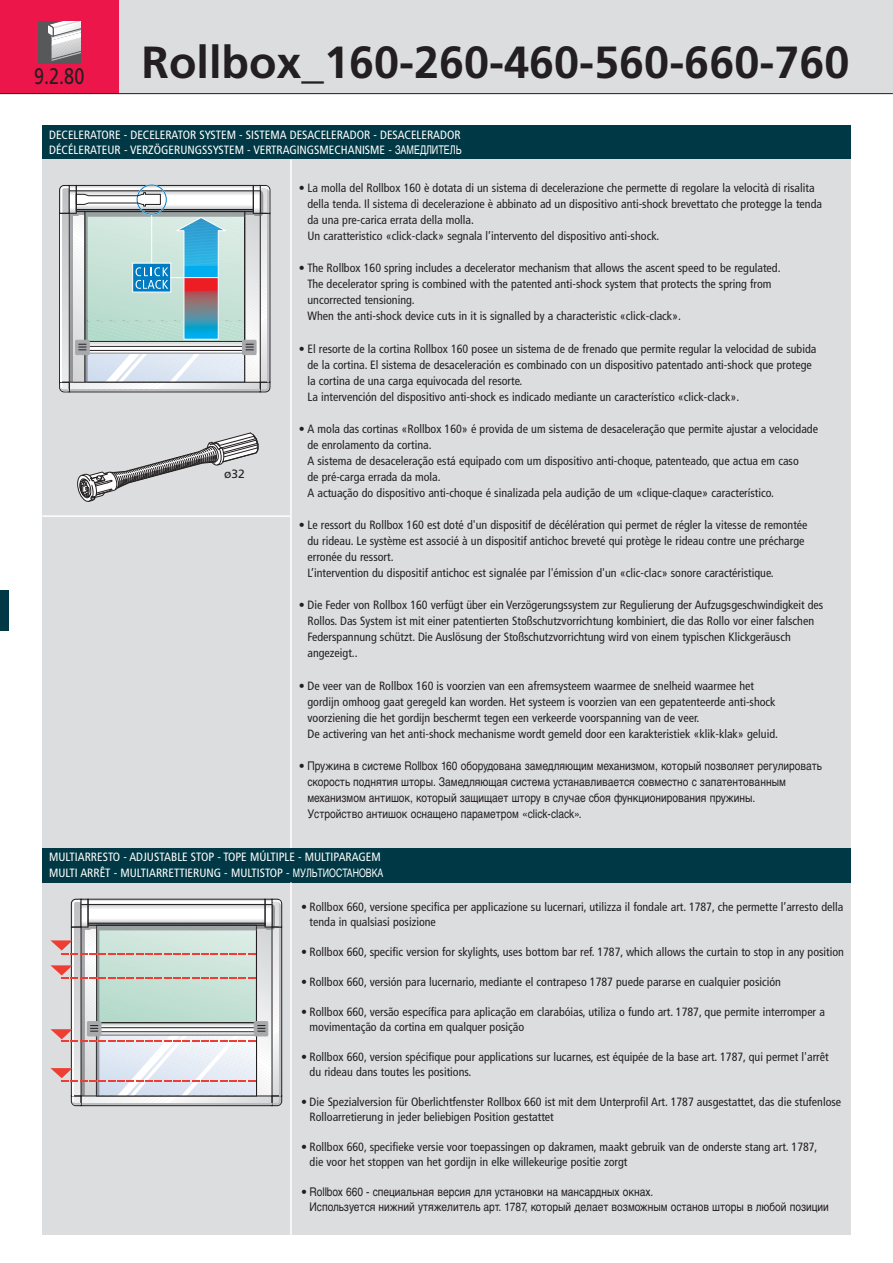
<style>
.page{position:relative;width:893px;height:1263px;background:#fff}
.page>*{position:absolute;margin:0;border:0;box-sizing:border-box;transform-origin:0 0}
.t1{font:700 45px "Frutiger";color:#231f20}
.t2{font:22.5px "Frutiger";color:#231f20;scale:.8 1}
.t3{font:condensed 12px/16px "Frutiger";color:#231f20}
.t4{font:12px/16px "Helvetica Cyr Upright";color:#231f20;scale:.85 1}
.t5{font:condensed 12px/15px "Frutiger";color:#fff}
.t6{font:12px "Frutiger";color:#231f20}
.s1{font-family:"Helvetica Cyr Upright";font-stretch:normal}
.s2{font-family:"Frutiger";font-stretch:condensed}
.s3{font-family:"Helvetica Cyr Upright";font-stretch:normal;font-size:11.7px}
</style>
<div class="page">
<div style="left:42px;top:126px;width:808px;height:34px;background:#003945"></div>
<div style="left:42px;top:160px;width:808px;height:688px;background:#dcdddf"></div>
<div style="left:136px;top:184px;width:31px;height:31px;border:1px solid #fff;border-radius:50%"></div>
<svg style="left:59px;top:185px;width:212px;height:208px"></svg>
<svg style="left:77px;top:432px;width:182px;height:70px"></svg>
<div style="left:42px;top:882px;width:808px;height:353px;background:#dcdddf"></div>
<svg style="left:50px;top:899px;width:232px;height:207px"></svg>
<hr style="left:290px;top:160px;width:2px;height:688px;background:#fff">
<hr style="left:42px;top:515px;width:248px;height:2px;background:#fff">
<div style="left:42px;top:848px;width:808px;height:34px;background:#003945"></div>
<hr style="left:290px;top:882px;width:2px;height:353px;background:#fff">
<div style="left:0;top:0;width:892px;height:94px;background:#dcdddf"></div>
<div style="left:0;top:0;width:119px;height:94px;background:#ed164b"></div>
<div style="left:38px;top:21px;width:43px;height:43px;background:#57585a"></div>
<svg style="left:48px;top:21px;width:33px;height:40px"></svg>
<hr style="left:0;top:93px;width:892px;height:1px;background:#231f20">
<div style="left:0;top:590px;width:8px;height:40px;background:#003945"></div>
<h2 class="t2" style="left:34px;top:67px;width:64px">9.2.80</h2>
<h1 class="t1" style="left:142px;top:44px;width:709px">Rollbox_160-260-460-560-660-760</h1>
<p class="t5" style="left:49px;top:129px;width:414px">DECELERATORE - DECELERATOR SYSTEM - SISTEMA DESACELERADOR - DESACELERADOR<br>DÉCÉLERATEUR - VERZÖGERUNGSSYSTEM - VERTRAGINGSMECHANISME - <span class="s1">ЗАМЕДЛИТЕЛЬ</span></p>
<p class="t6" style="left:224px;top:469px;width:22px">ø32</p>
<p class="t3" style="left:307px;top:181px;width:516px;text-indent:-9px">• La molla del Rollbox 160 è dotata di un sistema di decelerazione che permette di regolare la velocità di risalita della tenda. Il sistema di decelerazione è abbinato ad un dispositivo anti-shock brevettato che protegge la tenda da una pre-carica errata della molla.<br>Un caratteristico «click-clack» segnala l’intervento del dispositivo anti-shock.</p>
<p class="t3" style="left:307px;top:261px;width:475px;text-indent:-9px">• The Rollbox 160 spring includes a decelerator mechanism that allows the ascent speed to be regulated.<br>The decelerator spring is combined with the patented anti-shock system that protects the spring from uncorrected tensioning.<br>When the anti-shock device cuts in it is signalled by a characteristic «click-clack».</p>
<p class="t3" style="left:307px;top:341px;width:510px;text-indent:-9px">• El resorte de la cortina Rollbox 160 posee un sistema de de frenado que permite regular la velocidad de subida de la cortina. El sistema de desaceleración es combinado con un dispositivo patentado anti-shock que protege la cortina de una carga equivocada del resorte.<br>La intervención del dispositivo anti-shock es indicado mediante un característico «click-clack».</p>
<p class="t3" style="left:307px;top:422px;width:512px;text-indent:-9px">• A mola das cortinas «Rollbox 160» é provida de um sistema de desaceleração que permite ajustar a velocidade de enrolamento da cortina.<br>A sistema de desaceleração está equipado com um dispositivo anti-choque, patenteado, que actua em caso<br>de pré-carga errada da mola.<br>A actuação do dispositivo anti-choque é sinalizada pela audição de um «clique-claque» característico.</p>
<p class="t3" style="left:307px;top:518px;width:501px;text-indent:-9px">• Le ressort du Rollbox 160 est doté d'un dispositif de décélération qui permet de régler la vitesse de remontée du rideau. Le système est associé à un dispositif antichoc breveté qui protège le rideau contre une précharge erronée du ressort.<br>L’intervention du dispositif antichoc est signalée par l'émission d'un «clic-clac» sonore caractéristique.</p>
<p class="t3" style="left:307px;top:598px;width:517px;text-indent:-9px">• Die Feder von Rollbox 160 verfügt über ein Verzögerungssystem zur Regulierung der Aufzugsgeschwindigkeit des Rollos. Das System ist mit einer patentierten Stoßschutzvorrichtung kombiniert, die das Rollo vor einer falschen Federspannung schützt. Die Auslösung der Stoßschutzvorrichtung wird von einem typischen Klickgeräusch angezeigt..</p>
<p class="t3" style="left:307px;top:678px;width:472px;text-indent:-9px">• De veer van de Rollbox 160 is voorzien van een afremsysteem waarmee de snelheid waarmee het gordijn omhoog gaat geregeld kan worden. Het systeem is voorzien van een gepatenteerde anti-shock voorziening die het gordijn beschermt tegen een verkeerde voorspanning van de veer.<br>De activering van het anti-shock mechanisme wordt gemeld door een karakteristiek «klik-klak» geluid.</p>
<p class="t4" style="left:307px;top:759px;width:607px;text-indent:-8px"><span class="s2">•</span> Пружина в системе Rollbox 160 оборудована замедляющим механизмом, который позволяет регулировать скорость поднятия шторы. Замедляющая система устанавливается совместно с запатентованным механизмом антишок, который защищает штору в случае сбоя функционирования пружины.<br>Устройство антишок оснащено параметром «click-clack».</p>
<p class="t5" style="left:49px;top:850px;width:336px;line-height:16px">MULTIARRESTO - ADJUSTABLE STOP - TOPE MÚLTIPLE - MULTIPARAGEM<br>MULTI ARRÊT - MULTIARRETTIERUNG - MULTISTOP - <span class="s3">МУЛЬТИОСТАНОВКА</span></p>
<p class="t3" style="left:310px;top:900px;width:535px;line-height:15px;text-indent:-9px">• Rollbox 660, versione specifica per applicazione su lucernari, utilizza il fondale art. 1787, che permette l’arresto della tenda in qualsiasi posizione</p>
<p class="t3" style="left:301px;top:944px;width:544px">• Rollbox 660, specific version for skylights, uses bottom bar ref. 1787, which allows the curtain to stop in any position</p>
<p class="t3" style="left:301px;top:974px;width:481px">• Rollbox 660, versión para lucernario, mediante el contrapeso 1787 puede pararse en cualquier posición</p>
<p class="t3" style="left:310px;top:1005px;width:517px;line-height:15px;text-indent:-9px">• Rollbox 660, versão específica para aplicação em clarabóias, utiliza o fundo art. 1787, que permite interromper a movimentação da cortina em qualquer posição</p>
<p class="t3" style="left:310px;top:1050px;width:520px;line-height:15px;text-indent:-9px">• Rollbox 660, version spécifique pour applications sur lucarnes, est équipée de la base art. 1787, qui permet l'arrêt du rideau dans toutes les positions.</p>
<p class="t3" style="left:310px;top:1095px;width:533px;line-height:15px;text-indent:-9px">• Die Spezialversion für Oberlichtfenster Rollbox 660 ist mit dem Unterprofil Art. 1787 ausgestattet, das die stufenlose<br>Rolloarretierung in jeder beliebigen Position gestattet</p>
<p class="t3" style="left:310px;top:1140px;width:509px;line-height:15px;text-indent:-9px">• Rollbox 660, specifieke versie voor toepassingen op dakramen, maakt gebruik van de onderste stang art. 1787, die voor het stoppen van het gordijn in elke willekeurige positie zorgt</p>
<p class="t4" style="left:310px;top:1185px;width:612px;line-height:15px;text-indent:-8px"><span class="s2">•</span> Rollbox 660 - специальная версия для установки на мансардных окнах.<br>Используется нижний утяжелитель арт. 1787, который делает возможным останов шторы в любой позиции</p>
</div>
